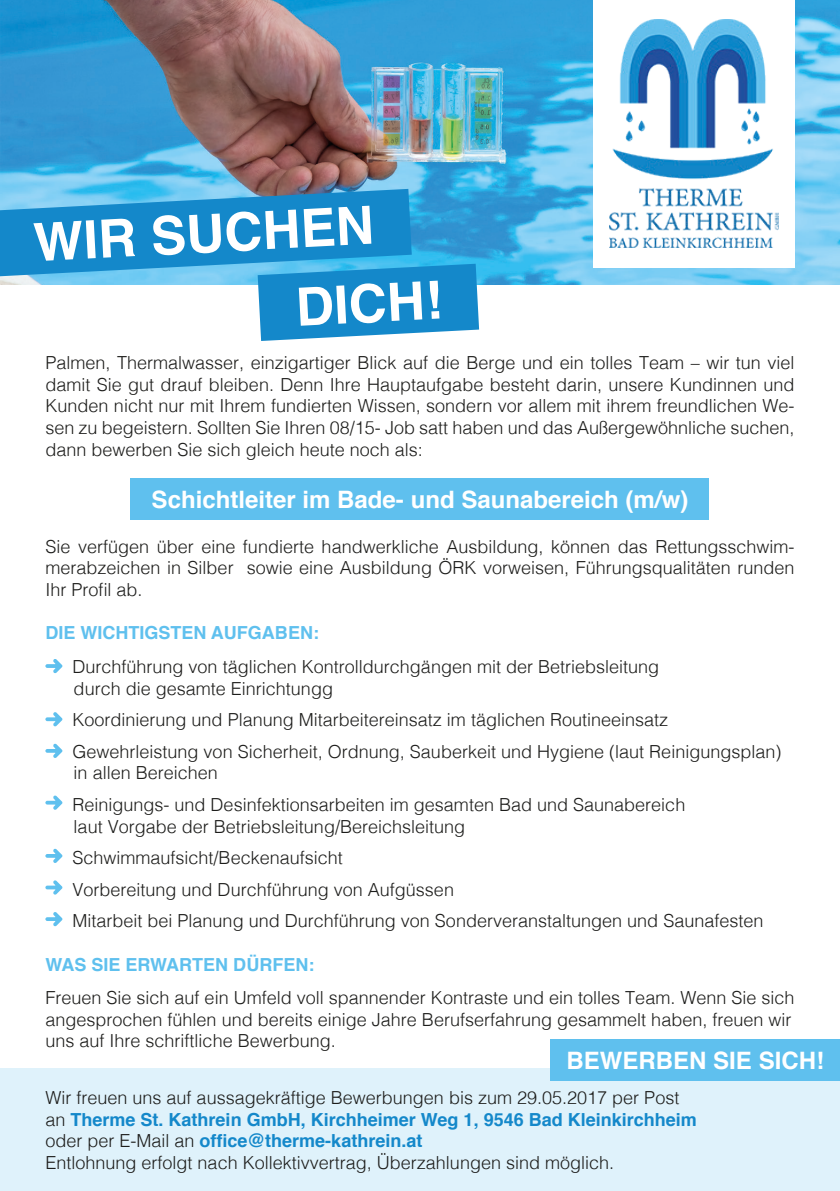
<style>
.page{position:relative;width:840px;height:1191px;background:#fff}
.page>*{position:absolute;margin:0;border:0;box-sizing:border-box;transform-origin:0 0}
.t1{font:700 52.8px/78.2px "Helvetica";color:#fff}
.t2{font:700 24px "Helvetica";color:#fff}
.t3{font:300 18px/21.6px "Helvetica";color:#1d1d1b}
.t4{font:700 18px "Helvetica";color:#5fc0ee}
.s1{font-weight:700;color:#1488ca}
</style>
<div class="page">
<div style="left:130px;top:477px;width:579px;height:42px;background:#5fc0ee"></div>
<svg style="left:45px;top:659px;width:18px;height:14px"></svg>
<svg style="left:45px;top:712px;width:18px;height:14px"></svg>
<svg style="left:45px;top:743px;width:18px;height:15px"></svg>
<svg style="left:45px;top:795px;width:18px;height:15px"></svg>
<svg style="left:45px;top:848px;width:18px;height:15px"></svg>
<svg style="left:45px;top:880px;width:18px;height:14px"></svg>
<svg style="left:45px;top:912px;width:18px;height:14px"></svg>
<img style="left:0;top:0;width:839px;height:285px">
<div style="left:592px;top:0;width:202px;height:267px;background:#fff"></div>
<img style="left:609px;top:20px;width:168px;height:228px">
<svg style="left:0;top:189px;width:479px;height:152px"></svg>
<div style="left:0;top:1069px;width:839px;height:122px;background:#dff2fb"></div>
<div style="left:550px;top:1039px;width:289px;height:42px;background:#5fc0ee"></div>
<h1 class="t1" style="left:289px;top:191px;width:148px;text-indent:-258px;rotate:-3deg">WIR SUCHEN<br>DICH!</h1>
<p class="t3" style="left:45px;top:351px;width:750px;text-align:justify">Palmen, Thermalwasser, einzigartiger Blick auf die Berge und ein tolles Team – wir tun viel damit Sie gut drauf bleiben. Denn Ihre Hauptaufgabe besteht darin, unsere Kundinnen und Kunden nicht nur mit Ihrem fundierten Wissen, sondern vor allem mit ihrem freundlichen We&shy;sen zu begeistern. Sollten Sie Ihren 08/15- Job satt haben und das Außergewöhnliche suchen, dann bewerben Sie sich gleich heute noch als:</p>
<h2 class="t2" style="left:151px;top:480px;width:538px">Schichtleiter im Bade- und Saunabereich (m/w)</h2>
<p class="t3" style="left:45px;top:534px;width:750px;text-align:justify">Sie verfügen über eine fundierte handwerkliche Ausbildung, können das Rettungsschwim&shy;merabzeichen in Silber sowie eine Ausbildung ÖRK vorweisen, Führungsqualitäten runden Ihr Profil ab.</p>
<p class="t4" style="left:45px;top:618px;width:275px">DIE WICHTIGSTEN AUFGABEN:</p>
<p class="t3" style="left:72px;top:654px;width:588px">Durchführung von täglichen Kontrolldurchgängen mit der Betriebsleitung durch die gesamte Einrichtungg</p>
<p class="t3" style="left:72px;top:702px;width:710px;line-height:31.6px">Koordinierung und Planung Mitarbeitereinsatz im täglichen Routineeinsatz<br>Gewehrleistung von Sicherheit, Ordnung, Sauberkeit und Hygiene (laut Reinigungsplan)</p>
<p class="t3" style="left:72px;top:756px;width:614px;line-height:31.6px">in allen Bereichen<br>Reinigungs- und Desinfektionsarbeiten im gesamten Bad und Saunabereich</p>
<p class="t3" style="left:72px;top:809px;width:692px;line-height:31.6px">laut Vorgabe der Betriebsleitung/Bereichsleitung<br>Schwimmaufsicht/Beckenaufsicht<br>Vorbereitung und Durchführung von Aufgüssen<br>Mitarbeit bei Planung und Durchführung von Sonderveranstaltungen und Saunafesten</p>
<p class="t4" style="left:45px;top:949px;width:270px">WAS SIE ERWARTEN DÜRFEN:</p>
<p class="t3" style="left:45px;top:985px;width:750px">Freuen Sie sich auf ein Umfeld voll spannender Kontraste und ein tolles Team. Wenn Sie sich angesprochen fühlen und bereits einige Jahre Berufserfahrung gesammelt haben, freuen wir uns auf Ihre schriftliche Bewerbung.</p>
<h2 class="t2" style="left:566px;top:1041px;width:259px">BEWERBEN SIE SICH!</h2>
<p class="t3" style="left:45px;top:1085px;width:652px">Wir freuen uns auf aussagekräftige Bewerbungen bis zum 29.05.2017 per Post an <span class="s1">Therme St. Kathrein GmbH, Kirchheimer Weg 1, 9546 Bad Kleinkirchheim </span>oder per E-Mail an <span class="s1">office@therme-kathrein.at<br></span>Entlohnung erfolgt nach Kollektivvertrag, Überzahlungen sind möglich.</p>
</div>
